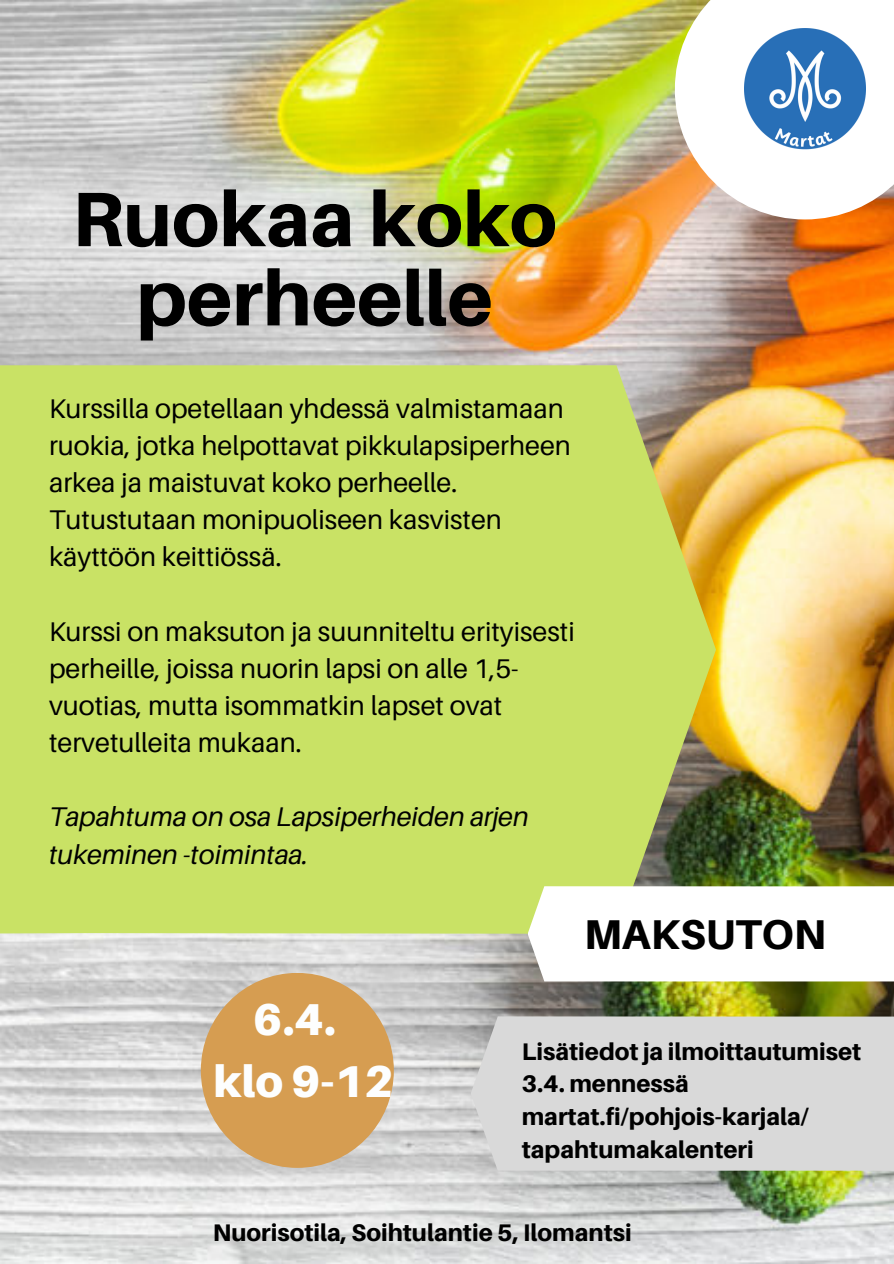
<style>
.page{position:relative;width:894px;height:1264px;background:#fff}
.page>*{position:absolute;margin:0;border:0;box-sizing:border-box;transform-origin:0 0}
.t1{font:800 77.1px/79.2px "Aileron";color:#000;text-align:center}
.t2{font:900 44.7px/62.4px "Aileron";color:#fdfefe;text-align:center}
.t3{font:800 41.7px "Aileron";color:#000}
.t4{font:27px/37.2px "Aileron";color:#000}
.t5{font:italic 27px/37.2px "Aileron";color:#000}
.t6{font:800 24px/32.7px "Aileron";color:#000}
</style>
<div class="page">
<img style="left:0;top:0;width:893px;height:1263px">
<div style="left:0;top:365px;width:715px;height:568px;background:#c9e265"></div>
<div style="left:201px;top:972px;width:193px;height:195px;background:#d69d51;border-radius:50%"></div>
<svg style="left:674px;top:0;width:219px;height:219px"></svg>
<img style="left:744px;top:28px;width:121px;height:122px">
<svg style="left:527px;top:886px;width:366px;height:95px"></svg>
<div style="left:470px;top:1016px;width:423px;height:154px;background:#d9d9d9"></div>
<h1 class="t1" style="left:72px;top:178px;width:486px">Ruokaa koko perheelle</h1>
<p class="t4" style="left:49px;top:389px;width:523px">Kurssilla opetellaan yhdessä valmistamaan ruokia, jotka helpottavat pikkulapsiperheen arkea ja maistuvat koko perheelle.<br>Tutustutaan monipuoliseen kasvisten käyttöön keittiössä.</p>
<p class="t4" style="left:49px;top:612px;width:527px">Kurssi on maksuton ja suunniteltu erityisesti perheille, joissa nuorin lapsi on alle 1,5- vuotias, mutta isommatkin lapset ovat tervetulleita mukaan.</p>
<p class="t5" style="left:49px;top:797px;width:481px">Tapahtuma on osa Lapsiperheiden arjen tukeminen -toimintaa.</p>
<h3 class="t3" style="left:584px;top:908px;width:243px">MAKSUTON</h3>
<h2 class="t2" style="left:213px;top:986px;width:182px">6.4.<br>klo 9-12</h2>
<p class="t6" style="left:521px;top:1034px;width:341px">Lisätiedot ja ilmoittautumiset<br>3.4. mennessä martat.fi/pohjois-karjala/ tapahtumakalenteri</p>
<p class="t6" style="left:213px;top:1215px;width:420px">Nuorisotila, Soihtulantie 5, Ilomantsi</p>
</div>
